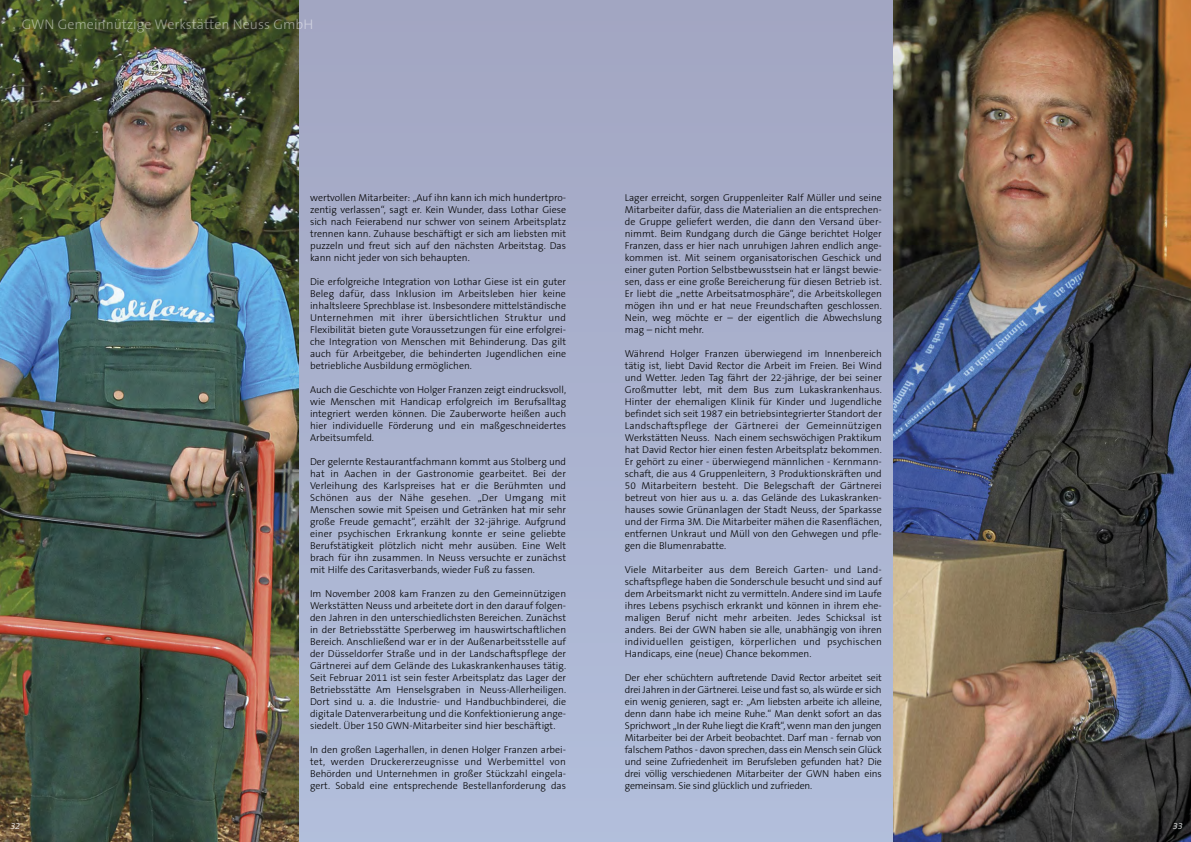
<style>
.page{position:relative;width:1191px;height:842px;background:#aab2cf}
.page>*{position:absolute;margin:0;border:0;box-sizing:border-box;transform-origin:0 0}
.t1{font:300 14px "The Sans B3";color:rgb(255 255 255/.5)}
.t2{font:300 10px/12px "The Sans B3";color:#000;text-align:justify}
.t3{font:italic 9px "The Sans B5 Plain";color:rgb(255 255 255/.8)}
</style>
<div class="page">
<img style="left:893px;top:0;width:298px;height:842px">
<img style="left:0;top:0;width:298px;height:842px">
<h1 class="t1" style="left:22px;top:17px;width:293px">GWN Gemeinnützige Werkstätten Neuss GmbH</h1>
<p class="t3" style="left:10px;top:821px;width:11px">32</p>
<p class="t2" style="left:310px;top:192px;width:257px">wertvollen Mitarbeiter: „Auf ihn kann ich mich hundertpro&shy;zentig verlassen“, sagt er. Kein Wunder, dass Lothar Giese sich nach Feierabend nur schwer von seinem Arbeitsplatz trennen kann. Zuhause beschäftigt er sich am liebsten mit puzzeln und freut sich auf den nächsten Arbeitstag. Das kann nicht jeder von sich behaupten.</p>
<p class="t2" style="left:310px;top:276px;width:257px">Die erfolgreiche Integration von Lothar Giese ist ein guter Beleg dafür, dass Inklusion im Arbeitsleben hier keine inhaltsleere Sprechblase ist. Insbesondere mittelständische Unternehmen mit ihrer übersichtlichen Struktur und Flexibilität bieten gute Voraussetzungen für eine erfolgrei&shy;che Integration von Menschen mit Behinderung. Das gilt auch für Arbeitgeber, die behinderten Jugendlichen eine betriebliche Ausbildung ermöglichen.</p>
<p class="t2" style="left:310px;top:384px;width:258px">Auch die Geschichte von Holger Franzen zeigt eindrucksvoll, wie Menschen mit Handicap erfolgreich im Berufsalltag integriert werden können. Die Zauberworte heißen auch hier individuelle Förderung und ein maßgeschneidertes Arbeitsumfeld.</p>
<p class="t2" style="left:310px;top:456px;width:257px">Der gelernte Restaurantfachmann kommt aus Stolberg und hat in Aachen in der Gastronomie gearbeitet. Bei der Verleihung des Karlspreises hat er die Berühmten und Schönen aus der Nähe gesehen. „Der Umgang mit Menschen sowie mit Speisen und Getränken hat mir sehr große Freude gemacht“, erzählt der 32-jährige. Aufgrund einer psychischen Erkrankung konnte er seine geliebte Berufstätigkeit plötzlich nicht mehr ausüben. Eine Welt brach für ihn zusammen. In Neuss versuchte er zunächst mit Hilfe des Caritasverbands, wieder Fuß zu fassen.</p>
<p class="t2" style="left:310px;top:588px;width:257px">Im November 2008 kam Franzen zu den Gemeinnützigen Werkstätten Neuss und arbeitete dort in den darauf folgen&shy;den Jahren in den unterschiedlichsten Bereichen. Zunächst in der Betriebsstätte Sperberweg im hauswirtschaftlichen Bereich. Anschließend war er in der Außenarbeitsstelle auf der Düsseldorfer Straße und in der Landschaftspflege der Gärtnerei auf dem Gelände des Lukaskrankenhauses tätig.<br>Seit Februar 2011 ist sein fester Arbeitsplatz das Lager der Betriebsstätte Am Henselsgraben in Neuss-Allerheiligen.<br>Dort sind u. a. die Industrie- und Handbuchbinderei, die digitale Datenverarbeitung und die Konfektionierung ange&shy;siedelt. Über 150 GWN-Mitarbeiter sind hier beschäftigt.</p>
<p class="t2" style="left:310px;top:744px;width:257px">In den großen Lagerhallen, in denen Holger Franzen arbei&shy;tet, werden Druckererzeugnisse und Werbemittel von Behörden und Unternehmen in großer Stückzahl eingela&shy;gert. Sobald eine entsprechende Bestellanforderung das</p>
<p class="t2" style="left:625px;top:192px;width:258px">Lager erreicht, sorgen Gruppenleiter Ralf Müller und seine Mitarbeiter dafür, dass die Materialien an die entsprechen&shy;de Gruppe geliefert werden, die dann den Versand über&shy;nimmt. Beim Rundgang durch die Gänge berichtet Holger Franzen, dass er hier nach unruhigen Jahren endlich ange&shy;kommen ist. Mit seinem organisatorischen Geschick und einer guten Portion Selbstbewusstsein hat er längst bewie&shy;sen, dass er eine große Bereicherung für diesen Betrieb ist.<br>Er liebt die „nette Arbeitsatmosphäre“, die Arbeitskollegen mögen ihn und er hat neue Freundschaften geschlossen.<br>Nein, weg möchte er – der eigentlich die Abwechslung mag – nicht mehr.</p>
<p class="t2" style="left:625px;top:348px;width:258px">Während Holger Franzen überwiegend im Innenbereich tätig ist, liebt David Rector die Arbeit im Freien. Bei Wind und Wetter. Jeden Tag fährt der 22-jährige, der bei seiner Großmutter lebt, mit dem Bus zum Lukaskrankenhaus.<br>Hinter der ehemaligen Klinik für Kinder und Jugendliche befindet sich seit 1987 ein betriebsintegrierter Standort der Landschaftspflege der Gärtnerei der Gemeinnützigen Werkstätten Neuss. Nach einem sechswöchigen Praktikum hat David Rector hier einen festen Arbeitsplatz bekommen.<br>Er gehört zu einer - überwiegend männlichen - Kernmann - schaft, die aus 4 Gruppenleitern, 3 Produktionskräften und 50 Mitarbeitern besteht. Die Belegschaft der Gärtnerei betreut von hier aus u. a. das Gelände des Lukaskranken - hauses sowie Grünanlagen der Stadt Neuss, der Sparkasse und der Firma 3M. Die Mitarbeiter mähen die Rasenflächen, entfernen Unkraut und Müll von den Gehwegen und pfle&shy;gen die Blumenrabatte.</p>
<p class="t2" style="left:625px;top:564px;width:258px">Viele Mitarbeiter aus dem Bereich Garten- und Land - schaftspflege haben die Sonderschule besucht und sind auf dem Arbeitsmarkt nicht zu vermitteln. Andere sind im Laufe ihres Lebens psychisch erkrankt und können in ihrem ehe&shy;maligen Beruf nicht mehr arbeiten. Jedes Schicksal ist anders. Bei der GWN haben sie alle, unabhängig von ihren individuellen geistigen, körperlichen und psychischen Handicaps, eine (neue) Chance bekommen.</p>
<p class="t2" style="left:625px;top:672px;width:258px">Der eher schüchtern auftretende David Rector arbeitet seit drei Jahren in der Gärtnerei. Leise und fast so, als würde er sich ein wenig genieren, sagt er: „Am liebsten arbeite ich alleine, denn dann habe ich meine Ruhe.“ Man denkt sofort an das Sprichwort „In der Ruhe liegt die Kraft“, wenn man den jungen Mitarbeiter bei der Arbeit beobachtet. Darf man - fernab von falschem Pathos - davon sprechen, dass ein Mensch sein Glück und seine Zufriedenheit im Berufsleben gefunden hat? Die drei völlig verschiedenen Mitarbeiter der GWN haben eins gemeinsam. Sie sind glücklich und zufrieden.</p>
<p class="t3" style="left:1172px;top:821px;width:11px">33</p>
</div>
